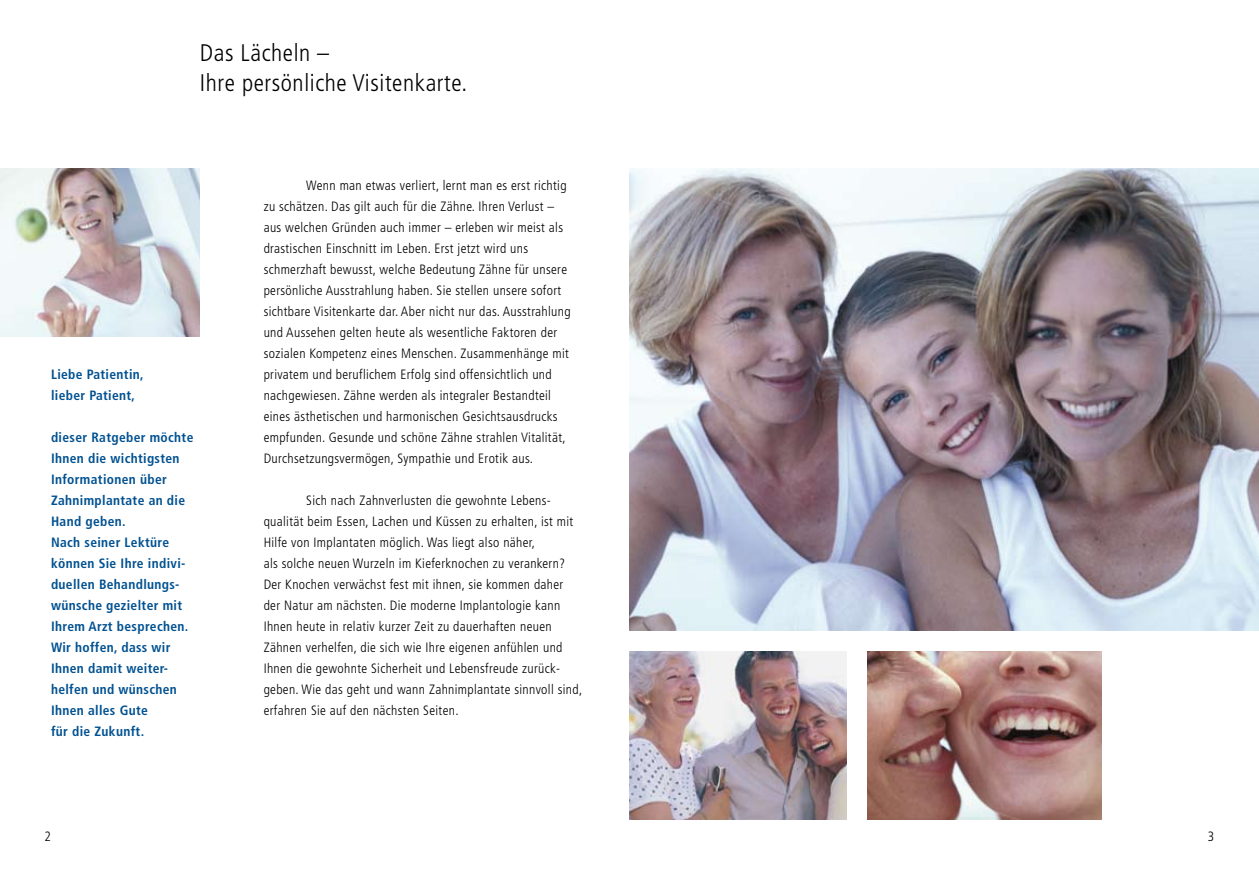
<style>
.page{position:relative;width:1259px;height:893px;background:#fff}
.page>*{position:absolute;margin:0;border:0;box-sizing:border-box;transform-origin:0 0}
.t1{font:300 condensed 24px/30px "Frutiger";letter-spacing:.025em;color:#000}
.t2{font:300 condensed 13.5px/21px "Frutiger";letter-spacing:.025em;color:#000}
.t3{font:700 condensed 13.5px/21px "Frutiger";letter-spacing:.025em;color:#005191}
</style>
<div class="page">
<img style="left:867px;top:652px;width:234px;height:168px">
<img style="left:629px;top:169px;width:629px;height:462px">
<img style="left:0;top:169px;width:200px;height:168px">
<img style="left:629px;top:652px;width:217px;height:168px">
<h1 class="t1" style="left:200px;top:38px;width:269px">Das Lächeln –<br>Ihre persönliche Visitenkarte.</h1>
<p class="t3" style="left:51px;top:363px;width:94px">Liebe Patientin, lieber Patient,</p>
<p class="t3" style="left:51px;top:426px;width:144px">dieser Ratgeber möchte<br>Ihnen die wichtigsten<br>Informationen über<br>Zahnimplantate an die<br>Hand geben.<br>Nach seiner Lektüre können Sie Ihre indivi&shy;duellen Behandlungs&shy;wünsche gezielter mit<br>Ihrem Arzt besprechen.<br>Wir hoffen, dass wir<br>Ihnen damit weiter&shy;helfen und wünschen<br>Ihnen alles Gute<br>für die Zukunft.</p>
<p class="t2" style="left:264px;top:175px;width:308px;text-indent:43px">Wenn man etwas verliert, lernt man es erst richtig zu schätzen. Das gilt auch für die Zähne. Ihren Verlust – aus welchen Gründen auch immer – erleben wir meist als drastischen Einschnitt im Leben. Erst jetzt wird uns schmerzhaft bewusst, welche Bedeutung Zähne für unsere persönliche Ausstrahlung haben. Sie stellen unsere sofort sichtbare Visitenkarte dar. Aber nicht nur das. Ausstrahlung und Aussehen gelten heute als wesentliche Faktoren der sozialen Kompetenz eines Menschen. Zusammenhänge mit privatem und beruflichem Erfolg sind offensichtlich und nachgewiesen. Zähne werden als integraler Bestandteil eines ästhetischen und harmonischen Gesichtsausdrucks empfunden. Gesunde und schöne Zähne strahlen Vitalität, Durchsetzungsvermögen, Sympathie und Erotik aus.</p>
<p class="t2" style="left:264px;top:490px;width:320px;text-indent:43px">Sich nach Zahnverlusten die gewohnte Lebens&shy;qualität beim Essen, Lachen und Küssen zu erhalten, ist mit Hilfe von Implantaten möglich. Was liegt also näher,<br>als solche neuen Wurzeln im Kieferknochen zu verankern?<br>Der Knochen verwächst fest mit ihnen, sie kommen daher der Natur am nächsten. Die moderne Implantologie kann Ihnen heute in relativ kurzer Zeit zu dauerhaften neuen Zähnen verhelfen, die sich wie Ihre eigenen anfühlen und Ihnen die gewohnte Sicherheit und Lebensfreude zurück&shy;geben. Wie das geht und wann Zahnimplantate sinnvoll sind, erfahren Sie auf den nächsten Seiten.</p>
<p class="t2" style="left:45px;top:826px;width:8px">2</p>
<p class="t2" style="left:1208px;top:826px;width:8px">3</p>
</div>
